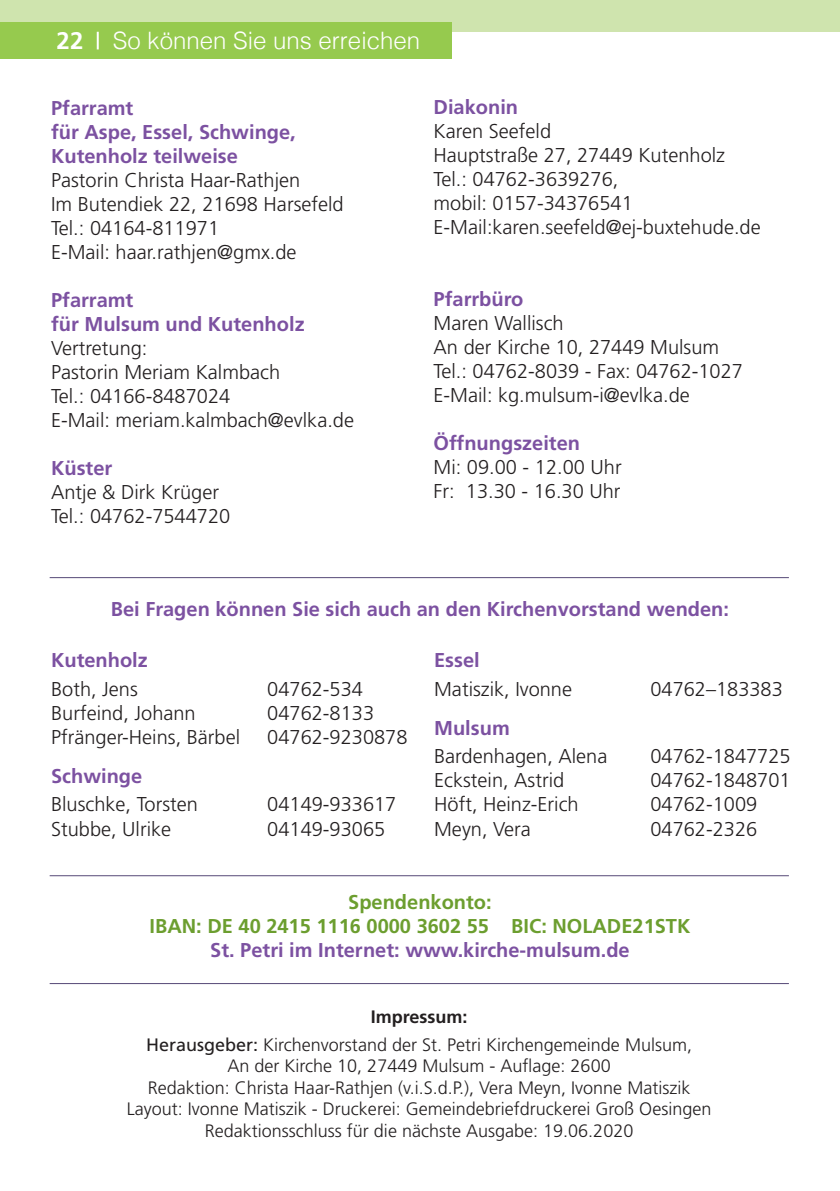
<style>
.page{position:relative;width:840px;height:1191px;background:#fff}
.page>*{position:absolute;margin:0;border:0;box-sizing:border-box;transform-origin:0 0}
.t1{font:300 24px "Helvetica";color:#fff}
.t2{font:700 24px "Frutiger";color:#fff}
.t3{font:300 20px/24px "Frutiger";color:#231f20}
.t4{font:700 20px/24px "Frutiger";color:#7c51a1}
.t5{font:700 20px/24px "Frutiger";color:#6c9e2f;text-align:center}
.t6{font:300 18px/21.6px "Frutiger";color:#231f20;text-align:center}
.s1{font-weight:700}
.s2{font-weight:400}
</style>
<div class="page">
<div style="left:0;top:0;width:839px;height:32px;background:#cfe4ae"></div>
<div style="left:0;top:22px;width:451px;height:37px;background:#96ca4e"></div>
<svg style="left:97px;top:32px;width:2px;height:17px"></svg>
<hr style="left:50px;top:577px;width:738px;height:1px;background:#564977">
<hr style="left:50px;top:875px;width:738px;height:1px;background:#564977">
<hr style="left:50px;top:983px;width:738px;height:1px;background:#564977">
<p class="t2" style="left:57px;top:27px;width:28px">22</p>
<p class="t1" style="left:113px;top:20px;width:308px">So können Sie uns erreichen</p>
<p class="t4" style="left:51px;top:96px;width:246px">Pfarramt<br>für Aspe, Essel, Schwinge,<br>Kutenholz teilweise</p>
<p class="t3" style="left:51px;top:168px;width:294px">Pastorin Christa Haar-Rathjen<br>Im Butendiek 22, 21698 Harsefeld<br>Tel.: 04164-811971<br>E-Mail: haar.rathjen@gmx.de</p>
<p class="t4" style="left:51px;top:288px;width:255px">Pfarramt<br>für Mulsum und Kutenholz</p>
<p class="t3" style="left:51px;top:336px;width:304px">Vertretung:<br>Pastorin Meriam Kalmbach<br>Tel.: 04166-8487024<br>E-Mail: meriam.kalmbach@evlka.de</p>
<p class="t4" style="left:51px;top:456px;width:63px">Küster</p>
<p class="t3" style="left:51px;top:480px;width:181px">Antje &amp; Dirk Krüger<br>Tel.: 04762-7544720</p>
<p class="t4" style="left:433px;top:95px;width:86px">Diakonin</p>
<p class="t3" style="left:433px;top:120px;width:328px">Karen Seefeld<br>Hauptstraße 27, 27449 Kutenholz<br>Tel.: 04762-3639276,<br>mobil: 0157-34376541<br>E-Mail:karen.seefeld@ej-buxtehude.de</p>
<p class="t4" style="left:433px;top:287px;width:91px">Pfarrbüro</p>
<p class="t3" style="left:433px;top:312px;width:311px">Maren Wallisch<br>An der Kirche 10, 27449 Mulsum<br>Tel.: 04762-8039 - Fax: 04762-1027<br>E-Mail: kg.mulsum-i@evlka.de</p>
<p class="t4" style="left:433px;top:431px;width:148px">Öffnungszeiten</p>
<p class="t3" style="left:433px;top:456px;width:189px">Mi: 09.00 - 12.00 Uhr<br>Fr: 13.30 - 16.30 Uhr</p>
<p class="t4" style="left:111px;top:597px;width:619px">Bei Fragen können Sie sich auch an den Kirchenvorstand wenden:</p>
<p class="t4" style="left:51px;top:648px;width:98px">Kutenholz</p>
<p class="t3" style="left:51px;top:677px;width:88px">Both, Jens</p>
<p class="t3" style="left:267px;top:677px;width:97px">04762-534</p>
<p class="t3" style="left:51px;top:701px;width:146px">Burfeind, Johann</p>
<p class="t3" style="left:267px;top:701px;width:108px">04762-8133</p>
<p class="t3" style="left:51px;top:725px;width:190px">Pfränger-Heins, Bärbel</p>
<p class="t3" style="left:267px;top:725px;width:142px">04762-9230878</p>
<p class="t4" style="left:51px;top:764px;width:93px">Schwinge</p>
<p class="t3" style="left:51px;top:793px;width:148px">Bluschke, Torsten</p>
<p class="t3" style="left:267px;top:793px;width:130px">04149-933617</p>
<p class="t3" style="left:51px;top:817px;width:122px">Stubbe, Ulrike</p>
<p class="t3" style="left:267px;top:817px;width:119px">04149-93065</p>
<p class="t4" style="left:434px;top:648px;width:47px">Essel</p>
<p class="t3" style="left:434px;top:677px;width:139px">Matiszik, Ivonne</p>
<p class="t3" style="left:650px;top:677px;width:134px">04762–183383</p>
<p class="t4" style="left:434px;top:716px;width:77px">Mulsum</p>
<p class="t3" style="left:434px;top:745px;width:175px">Bardenhagen, Alena</p>
<p class="t3" style="left:650px;top:745px;width:142px">04762-1847725</p>
<p class="t3" style="left:434px;top:769px;width:131px">Eckstein, Astrid</p>
<p class="t3" style="left:650px;top:769px;width:142px">04762-1848701</p>
<p class="t3" style="left:434px;top:793px;width:146px">Höft, Heinz-Erich</p>
<p class="t3" style="left:650px;top:793px;width:108px">04762-1009</p>
<p class="t3" style="left:434px;top:817px;width:98px">Meyn, Vera</p>
<p class="t3" style="left:650px;top:817px;width:108px">04762-2326</p>
<p class="t5" style="left:149px;top:890px;width:542px">Spendenkonto:<br>IBAN: DE 40 2415 1116 0000 3602 55 BIC: NOLADE21STK</p>
<p class="t4" style="left:210px;top:938px;width:421px">St. Petri im Internet: www.kirche-mulsum.de</p>
<p class="t6" style="left:146px;top:1003px;width:547px;line-height:27.6px"><span class="s1">Impressum:<br></span><span class="s2">Herausgeber:</span> Kirchenvorstand der St. Petri Kirchengemeinde Mulsum,</p>
<p class="t6" style="left:127px;top:1055px;width:586px">An der Kirche 10, 27449 Mulsum - Auflage: 2600<br>Redaktion: Christa Haar-Rathjen (v.i.S.d.P.), Vera Meyn, Ivonne Matiszik Layout: Ivonne Matiszik - Druckerei: Gemeindebriefdruckerei Groß Oesingen Redaktionsschluss für die nächste Ausgabe: 19.06.2020</p>
</div>
